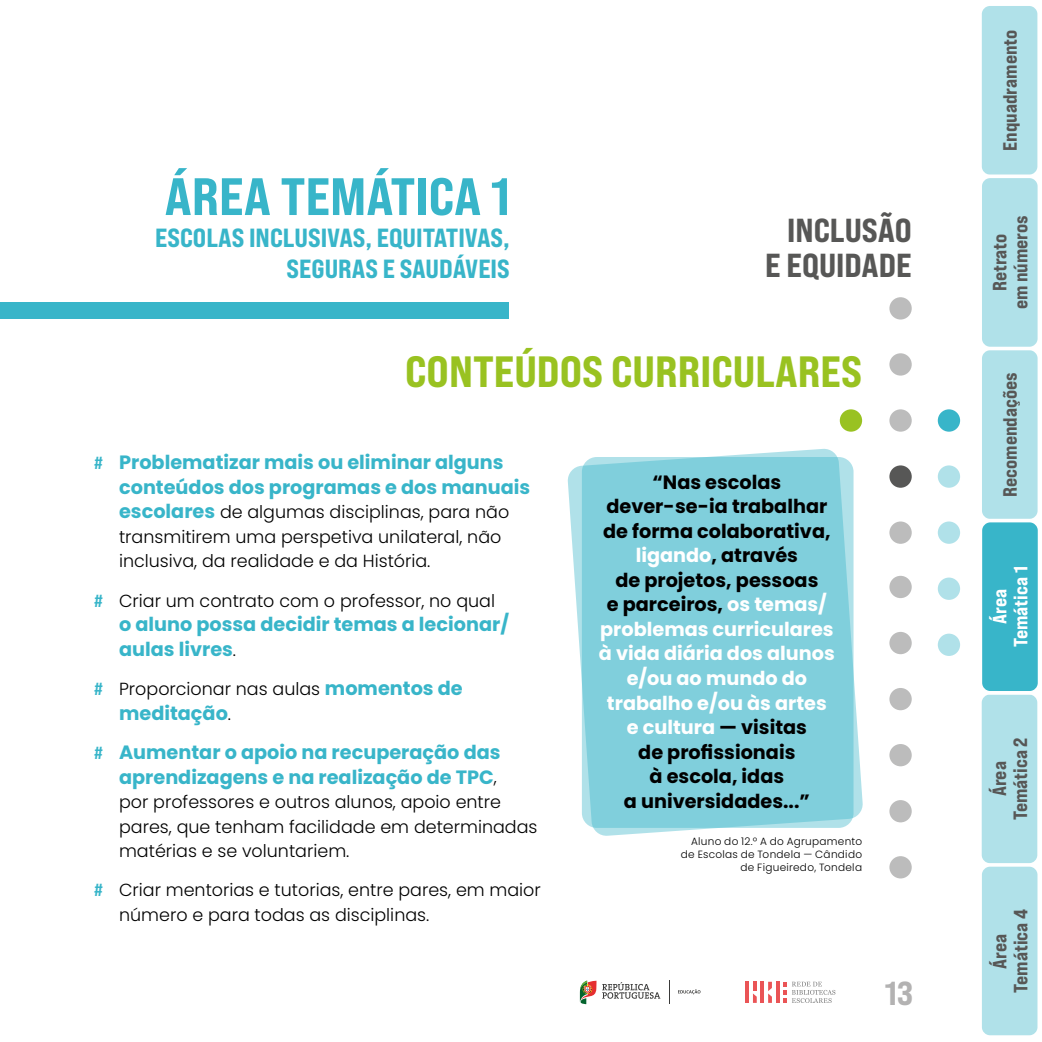
<style>
.page{position:relative;width:1042px;height:1042px;background:#fff}
.page>*{position:absolute;margin:0;border:0;box-sizing:border-box;transform-origin:0 0}
.t1{font:52.5px "Bebas Neue Pro Exp Eb";color:#38b5c9}
.t2{font:43.75px "Bebas Neue Pro Exp Eb";color:#99c221}
.t3{font:33.25px/35px "Bebas Neue Pro Exp Eb";color:#575756;text-align:right}
.t4{font:33.25px "Bebas Neue Pro Exp Eb";color:#b3b2b2}
.t5{font:26.25px/31.5px "Bebas Neue Pro Exp Eb";color:#38b5c9;text-align:right}
.t6{font:700 19.25px/24.5px "Poppins";color:#000;text-align:center}
.t7{font:700 19.25px/24.5px "Poppins";color:#38b5c9}
.t8{font:19.25px/21px "Bebas Neue Pro Exp Eb";color:#575756;text-align:center}
.t9{font:19.25px/21px "Bebas Neue Pro Exp Eb";color:#fff;text-align:center}
.t10{font:300 17.5px/24.5px "Poppins";color:#000}
.t11{font:300 10.5px/12.6px "Poppins";letter-spacing:.025em;color:#000;text-align:right}
.s1{font-family:"Bebas Neue Pro Exp Eb";font-weight:400;font-size:17.5px}
.s2{font-weight:700;font-size:19.25px;color:#38b5c9}
.s3{font-family:"Bebas Neue Pro Exp Eb";font-weight:400;color:#38b5c9}
.s4{font-weight:300;font-size:17.5px;color:#000}
.s5{color:#fff}
</style>
<div class="page">
<hr style="left:776px;top:982px;width:3px;height:21px;background:#ea5456">
<hr style="left:745px;top:982px;width:4px;height:21px;background:#ea5456">
<hr style="left:760px;top:982px;width:4px;height:21px;background:#ea5456">
<svg style="left:768px;top:982px;width:4px;height:21px"></svg>
<svg style="left:753px;top:982px;width:4px;height:21px"></svg>
<svg style="left:783px;top:982px;width:52px;height:21px"></svg>
<svg style="left:580px;top:980px;width:16px;height:24px"></svg>
<svg style="left:602px;top:982px;width:58px;height:16px"></svg>
<svg style="left:678px;top:989px;width:22px;height:5px"></svg>
<svg style="left:669px;top:980px;width:1px;height:24px"></svg>
<div style="left:840px;top:409px;width:22px;height:23px;background:#99c221;border-radius:50%"></div>
<div style="left:0;top:303px;width:508px;height:16px;background:#38b5c9"></div>
<svg style="left:567px;top:448px;width:296px;height:388px;background:#8ed4e0"></svg>
<div style="left:980px;top:4px;width:59px;height:172px;background:#b0e1e9;border-radius:10px"></div>
<div style="left:978px;top:2px;width:63px;height:176px;border:4px solid #fff;border-radius:10px"></div>
<div style="left:980px;top:348px;width:59px;height:172px;background:#b0e1e9;border-radius:10px"></div>
<div style="left:978px;top:347px;width:63px;height:175px;border:4px solid #fff;border-radius:10px"></div>
<div style="left:980px;top:693px;width:59px;height:172px;background:#b0e1e9;border-radius:10px"></div>
<div style="left:978px;top:691px;width:63px;height:175px;border:4px solid #fff;border-radius:10px"></div>
<div style="left:980px;top:176px;width:59px;height:172px;background:#b0e1e9;border-radius:10px"></div>
<div style="left:978px;top:175px;width:63px;height:175px;border:4px solid #fff;border-radius:10px"></div>
<div style="left:980px;top:521px;width:59px;height:172px;background:#38b5c9;border-radius:10px"></div>
<div style="left:978px;top:519px;width:63px;height:175px;border:4px solid #fff;border-radius:10px"></div>
<div style="left:980px;top:865px;width:59px;height:172px;background:#b0e1e9;border-radius:10px"></div>
<div style="left:978px;top:863px;width:63px;height:176px;border:4px solid #fff;border-radius:10px"></div>
<div style="left:938px;top:577px;width:22px;height:23px;background:#b0e1e9;border-radius:50%"></div>
<div style="left:938px;top:521px;width:22px;height:23px;background:#b0e1e9;border-radius:50%"></div>
<div style="left:938px;top:409px;width:22px;height:23px;background:#38b5c9;border-radius:50%"></div>
<div style="left:938px;top:633px;width:22px;height:23px;background:#b0e1e9;border-radius:50%"></div>
<div style="left:938px;top:465px;width:22px;height:23px;background:#b0e1e9;border-radius:50%"></div>
<div style="left:889px;top:856px;width:23px;height:22px;background:#bcbcbc;border-radius:50%"></div>
<div style="left:889px;top:800px;width:23px;height:22px;background:#bcbcbc;border-radius:50%"></div>
<div style="left:889px;top:744px;width:23px;height:22px;background:#bcbcbc;border-radius:50%"></div>
<div style="left:889px;top:688px;width:23px;height:22px;background:#bcbcbc;border-radius:50%"></div>
<div style="left:889px;top:632px;width:23px;height:22px;background:#bcbcbc;border-radius:50%"></div>
<div style="left:889px;top:576px;width:23px;height:22px;background:#bcbcbc;border-radius:50%"></div>
<svg style="left:889px;top:521px;width:23px;height:23px"></svg>
<div style="left:889px;top:465px;width:23px;height:23px;background:#575756;border-radius:50%"></div>
<svg style="left:889px;top:409px;width:23px;height:23px"></svg>
<div style="left:889px;top:297px;width:23px;height:22px;background:#bcbcbc;border-radius:50%"></div>
<svg style="left:889px;top:353px;width:23px;height:23px"></svg>
<h1 class="t1" style="left:165px;top:164px;width:347px">ÁREA TEMÁTICA 1</h1>
<h3 class="t5" style="left:155px;top:221px;width:356px">ESCOLAS INCLUSIVAS, EQUITATIVAS,<br>SEGURAS E SAUDÁVEIS</h3>
<h3 class="t3" style="left:765px;top:212px;width:148px">INCLUSÃO<br>E EQUIDADE</h3>
<h2 class="t2" style="left:405px;top:344px;width:458px">CONTEÚDOS CURRICULARES</h2>
<p class="t7" style="left:119px;top:450px;width:413px;text-indent:-25px"><span class="s1">#</span> Problematizar mais ou eliminar alguns conteúdos dos programas e dos manuais</p>
<p class="t10" style="left:119px;top:500px;width:392px"><span class="s2">escolares</span> de algumas disciplinas, para não transmitirem uma perspetiva unilateral, não inclusiva, da realidade e da História.</p>
<p class="t10" style="left:94px;top:588px;width:402px"><span class="s3">#</span> Criar um contrato com o professor, no qual</p>
<p class="t7" style="left:119px;top:612px;width:391px">o aluno possa decidir temas a lecionar/ aulas livres<span class="s4">.</span></p>
<p class="t10" style="left:94px;top:677px;width:370px"><span class="s3">#</span> Proporcionar nas aulas <span class="s2">momentos de</span></p>
<p class="t7" style="left:94px;top:693px;width:408px;line-height:39.4px;text-indent:25px">meditação<span class="s4">.<br></span><span class="s1">#</span> Aumentar o apoio na recuperação das</p>
<p class="t7" style="left:119px;top:764px;width:379px">aprendizagens e na realização de TPC<span class="s4">,</span></p>
<p class="t10" style="left:119px;top:790px;width:420px">por professores e outros alunos, apoio entre pares, que tenham facilidade em determinadas matérias e se voluntariem.</p>
<p class="t10" style="left:119px;top:878px;width:423px;text-indent:-25px"><span class="s3">#</span> Criar mentorias e tutorias, entre pares, em maior número e para todas as disciplinas.</p>
<p class="t6" style="left:599px;top:470px;width:237px">“Nas escolas dever-se-ia trabalhar de forma colaborativa, <span class="s5">ligando</span>, através<br>de projetos, pessoas<br>e parceiros, <span class="s5">os temas/ problemas curriculares à vida diária dos alunos e/ou ao mundo do trabalho e/ou às artes e cultura</span> — visitas<br>de profissionais<br>à escola, idas<br>a universidades...”</p>
<p class="t11" style="left:681px;top:835px;width:183px">Aluno do 12.º A do Agrupamento de Escolas de Tondela — Cândido de Figueiredo, Tondela</p>
<h3 class="t4" style="left:885px;top:972px;width:29px">13</h3>
<p class="t8" style="left:999px;top:151px;width:123px;rotate:-90deg">Enquadramento</p>
<p class="t8" style="left:989px;top:309px;width:96px;rotate:-90deg">Retrato<br>em números</p>
<p class="t8" style="left:999px;top:497px;width:126px;rotate:-90deg">Recomendações</p>
<p class="t9" style="left:989px;top:647px;width:82px;rotate:-90deg">Área<br>Temática 1</p>
<p class="t8" style="left:988px;top:820px;width:84px;rotate:-90deg">Área<br>Temática 2</p>
<p class="t8" style="left:989px;top:992px;width:85px;rotate:-90deg">Área<br>Temática 4</p>
</div>
